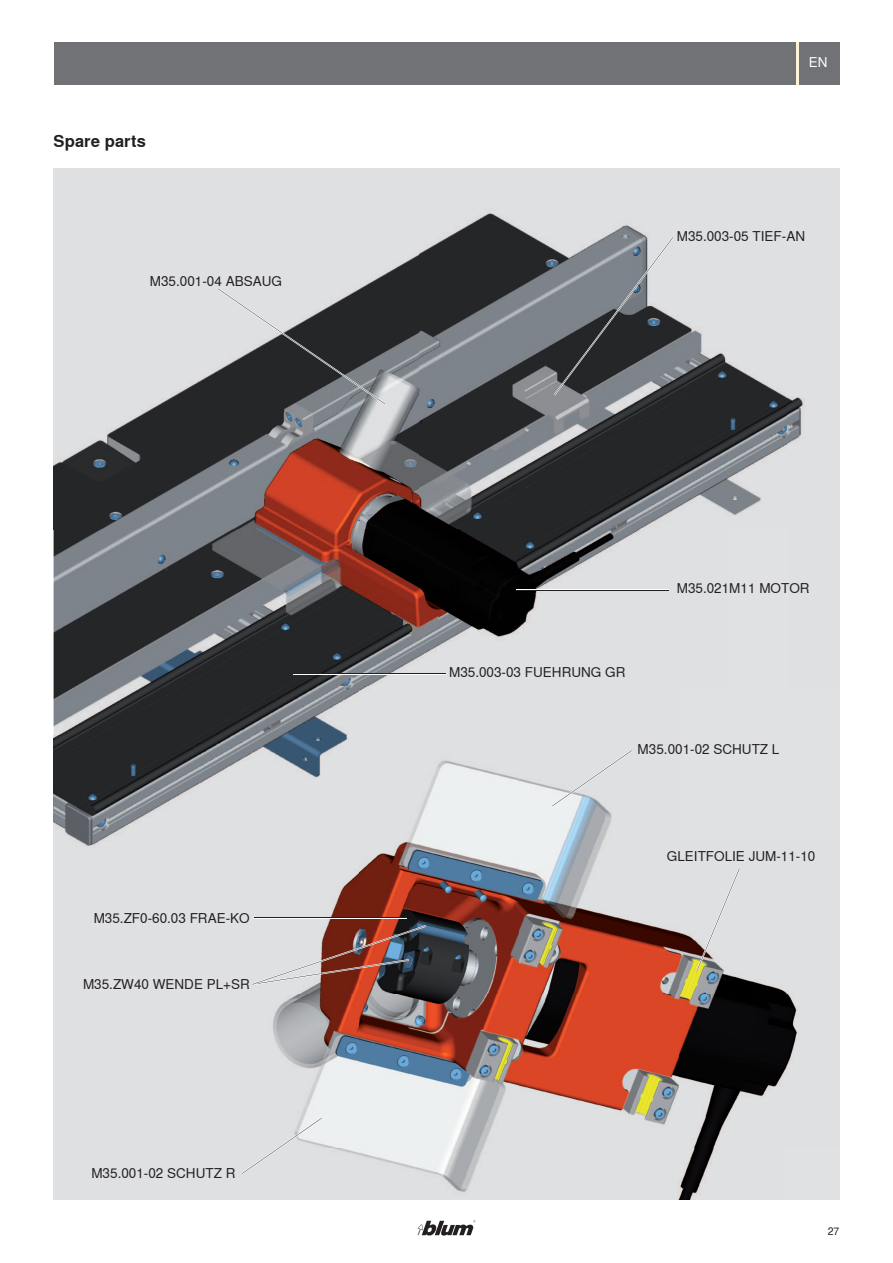
<style>
.page{position:relative;width:893px;height:1263px;background:#fff}
.page>*{position:absolute;margin:0;border:0;box-sizing:border-box;transform-origin:0 0}
.t1{font:700 16.5px "Nimbus Sans Global";letter-spacing:.005em;color:#231f20}
.t2{font:13.5px "Nimbus Sans Global";color:#231f20}
.t3{font:13.5px "Nimbus Sans Global";color:#fff}
.t4{font:10.5px "Nimbus Sans Global";color:#231f20}
</style>
<div class="page">
<div style="left:54px;top:42px;width:785px;height:42px;background:#717275"></div>
<svg style="left:418px;top:1220px;width:58px;height:15px"></svg>
<img style="left:54px;top:168px;width:733px;height:361px">
<div style="left:787px;top:168px;width:52px;height:519px;background:#dee0e2"></div>
<img style="left:54px;top:529px;width:680px;height:206px">
<img style="left:54px;top:735px;width:146px;height:465px">
<img style="left:200px;top:687px;width:639px;height:513px">
<svg style="left:252px;top:925px;width:174px;height:60px;background:#9a7e7b"></svg>
<svg style="left:552px;top:750px;width:80px;height:57px;background:#dbdee0"></svg>
<svg style="left:242px;top:1117px;width:80px;height:57px;background:#dee0e1"></svg>
<svg style="left:696px;top:868px;width:44px;height:104px;background:#d4d5d4"></svg>
<hr style="left:255px;top:917px;width:152px;height:2px;background:#fff">
<hr style="left:255px;top:918px;width:152px;height:1px;background:#231f20">
<svg style="left:218px;top:288px;width:167px;height:117px;background:#6a6c6e"></svg>
<hr style="left:294px;top:673px;width:152px;height:2px;background:#fff">
<hr style="left:294px;top:674px;width:152px;height:1px;background:#231f20">
<hr style="left:516px;top:589px;width:152px;height:2px;background:#fff">
<hr style="left:516px;top:590px;width:152px;height:1px;background:#231f20">
<svg style="left:554px;top:237px;width:119px;height:158px;background:#6e7277"></svg>
<hr style="left:796px;top:42px;width:2px;height:42px;background:#fef1d9">
<p class="t1" style="left:54px;top:129px;width:94px">Spare parts</p>
<p class="t2" style="left:150px;top:271px;width:134px">M35.001-04 ABSAUG</p>
<p class="t2" style="left:94px;top:908px;width:158px">M35.ZF0-60.03 FRAE-KO</p>
<p class="t2" style="left:83px;top:974px;width:168px">M35.ZW40 WENDE PL+SR</p>
<p class="t2" style="left:91px;top:1163px;width:146px">M35.001-02 SCHUTZ R</p>
<p class="t3" style="left:809px;top:52px;width:20px">EN</p>
<p class="t2" style="left:677px;top:226px;width:130px">M35.003-05 TIEF-AN</p>
<p class="t2" style="left:677px;top:578px;width:134px">M35.021M11 MOTOR</p>
<p class="t2" style="left:449px;top:662px;width:178px">M35.003-03 FUEHRUNG GR</p>
<p class="t2" style="left:638px;top:739px;width:143px">M35.001-02 SCHUTZ L</p>
<p class="t2" style="left:667px;top:846px;width:150px">GLEITFOLIE JUM-11-10</p>
<p class="t4" style="left:828px;top:1224px;width:13px">27</p>
</div>
